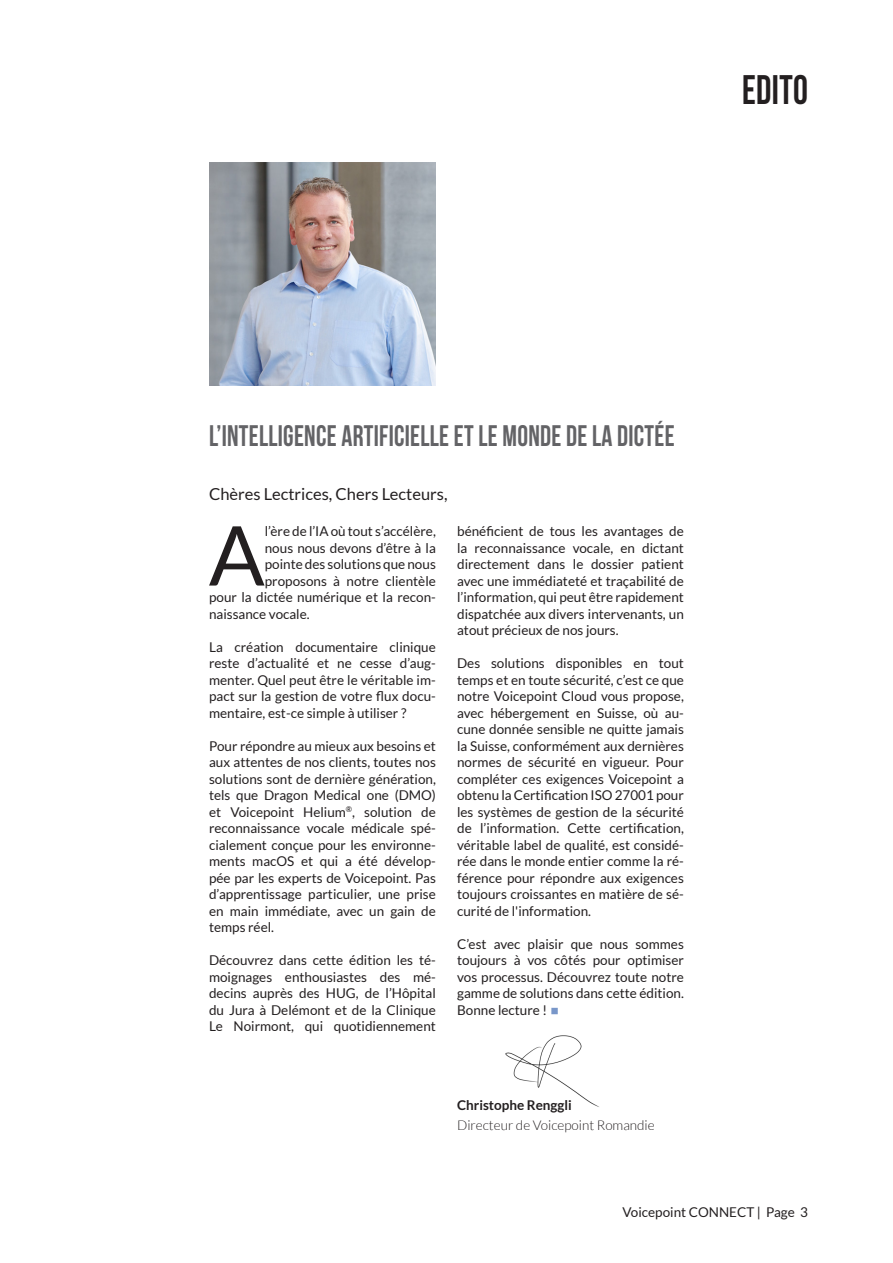
<style>
.page{position:relative;width:893px;height:1263px;background:#fff}
.page>*{position:absolute;margin:0;border:0;box-sizing:border-box;transform-origin:0 0}
.Content_Dropcap{font:82.65px "Lato";color:#231f20}
.Page_Title_right{font:700 41.25px "Bebas Neue";letter-spacing:.01em;color:#231f20;scale:.91 1}
.Title_Content{font:700 29.7px "Bebas Neue";letter-spacing:.01em;color:#636366;scale:.91 1}
.Subtitle_Content{font:16.5px "Lato";color:#231f20}
.Content{font:13.5px/16.5px "Lato";color:#231f20;text-align:justify}
.Content_Dropcap-2{font:13.5px "Lato";color:#231f20}
.Editorial_Signature{font:300 13.5px "Lato";color:#231f20}
.Editorial_Signature-2{font:700 13.5px "Lato";color:#231f20}
.s1{font-family:"Aptos";font-size:21px;color:#7997c9}
</style>
<div class="page">
<img style="left:209px;top:162px;width:227px;height:223px">
<img style="left:505px;top:1035px;width:94px;height:72px">
<p class="Page_Title_right" style="left:742px;top:67px;width:74px">EDITO</p>
<p class="Title_Content" style="left:209px;top:420px;width:513px">L’INTELLIGENCE ARTIFICIELLE ET LE MONDE DE LA DICTÉE</p>
<p class="Subtitle_Content" style="left:209px;top:485px;width:240px">Chères Lectrices, Chers Lecteurs,</p>
<p class="Content_Dropcap" style="left:209px;top:510px;width:58px">A</p>
<p class="Content_Dropcap-2" style="left:265px;top:524px;width:173px">l’ère de l’IA où tout s’accélère,</p>
<p class="Content_Dropcap-2" style="left:265px;top:540px;width:173px">nous nous devons d’être à la</p>
<p class="Content_Dropcap-2" style="left:265px;top:557px;width:173px">pointe des solutions que nous</p>
<p class="Content_Dropcap-2" style="left:265px;top:573px;width:173px">proposons à notre clientèle</p>
<p class="Content_Dropcap-2" style="left:209px;top:590px;width:228px">pour la dictée numérique et la recon-</p>
<p class="Content_Dropcap-2" style="left:209px;top:606px;width:102px">naissance vocale.</p>
<p class="Content" style="left:209px;top:638px;width:228px">La création documentaire clinique reste d’actualité et ne cesse d’aug&shy;menter. Quel peut être le véritable im&shy;pact sur la gestion de votre flux docu&shy;mentaire, est-ce simple à utiliser ?</p>
<p class="Content" style="left:209px;top:737px;width:228px">Pour répondre au mieux aux besoins et aux attentes de nos clients, toutes nos solutions sont de dernière génération, tels que Dragon Medical one (DMO) et Voicepoint Helium<sup>®</sup>, solution de reconnaissance vocale médicale spé&shy;cialement conçue pour les environne&shy;ments macOS et qui a été dévelop&shy;pée par les experts de Voicepoint. Pas d’apprentissage particulier, une prise en main immédiate, avec un gain de temps réel.</p>
<p class="Content" style="left:209px;top:952px;width:228px">Découvrez dans cette édition les té&shy;moignages enthousiastes des mé&shy;decins auprès des HUG, de l’Hôpital du Jura à Delémont et de la Clinique Le Noirmont, qui quotidiennement</p>
<p class="Content" style="left:457px;top:523px;width:228px">bénéficient de tous les avantages de la reconnaissance vocale, en dictant directement dans le dossier patient avec une immédiateté et traçabilité de l’information, qui peut être rapidement dispatchée aux divers intervenants, un atout précieux de nos jours.</p>
<p class="Content" style="left:457px;top:655px;width:228px">Des solutions disponibles en tout temps et en toute sécurité, c’est ce que notre Voicepoint Cloud vous propose, avec hébergement en Suisse, où au&shy;cune donnée sensible ne quitte jamais la Suisse, conformément aux dernières normes de sécurité en vigueur. Pour compléter ces exigences Voicepoint a obtenu la Certification ISO 27001 pour les systèmes de gestion de la sécurité de l’information. Cette certification, véritable label de qualité, est considé&shy;rée dans le monde entier comme la ré&shy;férence pour répondre aux exigences toujours croissantes en matière de sé&shy;curité de l'information.</p>
<p class="Content" style="left:457px;top:935px;width:228px">C’est avec plaisir que nous sommes toujours à vos côtés pour optimiser vos processus. Découvrez toute notre gamme de solutions dans cette édition.</p>
<p class="Content" style="left:457px;top:1001px;width:104px">Bonne lecture ! <span class="s1">▪</span></p>
<p class="Editorial_Signature-2" style="left:457px;top:1097px;width:116px">Christophe Renggli</p>
<p class="Editorial_Signature" style="left:457px;top:1117px;width:199px">Directeur de Voicepoint Romandie</p>
<p class="Content" style="left:622px;top:1204px;width:187px">Voicepoint CONNECT | Page 3</p>
</div>
